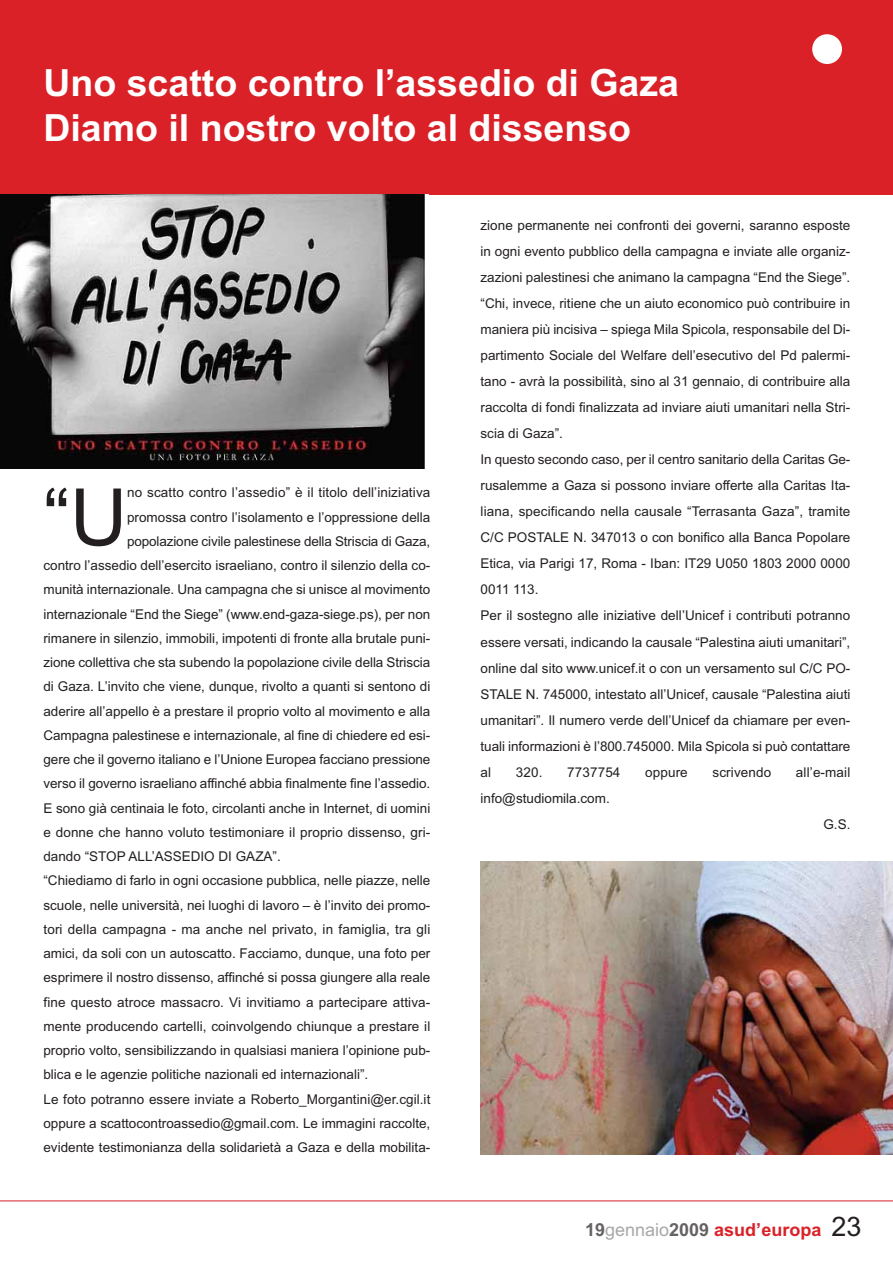
<style>
.page{position:relative;width:893px;height:1263px;background:#fff}
.page>*{position:absolute;margin:0;border:0;box-sizing:border-box;transform-origin:0 0}
.t1{font:79.35px "Arial";color:#231f20}
.t2{font:700 37.5px/45px "Arial";color:#fff}
.t3{font:700 18px "Arial";color:#da2128}
.t4{font:13.5px/26.1px "Arial";color:#231f20}
.s1{color:#656262}
.s2{font-weight:400;color:#a9a7a6}
.s3{font-weight:400;font-size:27px;color:#231f20}
</style>
<div class="page">
<div style="left:0;top:0;width:892px;height:194px;background:#da2128"></div>
<hr style="left:0;top:1201px;width:892px;height:1px;background:#da2128">
<div style="left:812px;top:34px;width:30px;height:30px;background:#fff;border-radius:50%"></div>
<img style="left:0;top:194px;width:425px;height:274px">
<img style="left:480px;top:862px;width:412px;height:293px">
<h2 class="t2" style="left:43px;top:64px;width:637px">Uno scatto contro l’assedio di Gaza<br>Diamo il nostro volto al dissenso</h2>
<h1 class="t1" style="left:43px;top:489px;width:85px">“U</h1>
<p class="t4" style="left:127px;top:481px;width:305px">no scatto contro l’assedio” è il titolo dell’iniziativa</p>
<p class="t4" style="left:127px;top:505px;width:305px">promossa contro l’isolamento e l’oppressione della</p>
<p class="t4" style="left:127px;top:529px;width:305px">popolazione civile palestinese della Striscia di Gaza,</p>
<p class="t4" style="left:43px;top:554px;width:388px">contro l’assedio dell’esercito israeliano, contro il silenzio della co-</p>
<p class="t4" style="left:43px;top:578px;width:388px">munità internazionale. Una campagna che si unisce al movimento</p>
<p class="t4" style="left:43px;top:602px;width:388px">internazionale “End the Siege” (www.end-gaza-siege.ps), per non</p>
<p class="t4" style="left:43px;top:626px;width:388px">rimanere in silenzio, immobili, impotenti di fronte alla brutale puni-</p>
<p class="t4" style="left:43px;top:651px;width:388px">zione collettiva che sta subendo la popolazione civile della Striscia</p>
<p class="t4" style="left:43px;top:675px;width:388px">di Gaza. L’invito che viene, dunque, rivolto a quanti si sentono di</p>
<p class="t4" style="left:43px;top:699px;width:388px">aderire all’appello è a prestare il proprio volto al movimento e alla</p>
<p class="t4" style="left:43px;top:723px;width:388px">Campagna palestinese e internazionale, al fine di chiedere ed esi-</p>
<p class="t4" style="left:43px;top:748px;width:388px">gere che il governo italiano e l’Unione Europea facciano pressione</p>
<p class="t4" style="left:43px;top:772px;width:388px">verso il governo israeliano affinché abbia finalmente fine l’assedio.</p>
<p class="t4" style="left:43px;top:796px;width:388px">E sono già centinaia le foto, circolanti anche in Internet, di uomini</p>
<p class="t4" style="left:43px;top:820px;width:388px">e donne che hanno voluto testimoniare il proprio dissenso, gri-</p>
<p class="t4" style="left:43px;top:845px;width:239px">dando “STOP ALL’ASSEDIO DI GAZA”.</p>
<p class="t4" style="left:43px;top:869px;width:388px">“Chiediamo di farlo in ogni occasione pubblica, nelle piazze, nelle</p>
<p class="t4" style="left:43px;top:893px;width:388px">scuole, nelle università, nei luoghi di lavoro – è l’invito dei promo-</p>
<p class="t4" style="left:43px;top:917px;width:388px">tori della campagna - ma anche nel privato, in famiglia, tra gli</p>
<p class="t4" style="left:43px;top:942px;width:388px">amici, da soli con un autoscatto. Facciamo, dunque, una foto per</p>
<p class="t4" style="left:43px;top:966px;width:388px">esprimere il nostro dissenso, affinché si possa giungere alla reale</p>
<p class="t4" style="left:43px;top:990px;width:388px">fine questo atroce massacro. Vi invitiamo a partecipare attiva-</p>
<p class="t4" style="left:43px;top:1014px;width:388px">mente producendo cartelli, coinvolgendo chiunque a prestare il</p>
<p class="t4" style="left:43px;top:1039px;width:388px">proprio volto, sensibilizzando in qualsiasi maniera l’opinione pub-</p>
<p class="t4" style="left:43px;top:1063px;width:326px">blica e le agenzie politiche nazionali ed internazionali”.</p>
<p class="t4" style="left:43px;top:1087px;width:388px">Le foto potranno essere inviate a Roberto_Morgantini@er.cgil.it</p>
<p class="t4" style="left:43px;top:1111px;width:388px">oppure a scattocontroassedio@gmail.com. Le immagini raccolte,</p>
<p class="t4" style="left:43px;top:1136px;width:388px">evidente testimonianza della solidarietà a Gaza e della mobilita-</p>
<p class="t4" style="left:480px;top:213px;width:371px">zione permanente nei confronti dei governi, saranno esposte in ogni evento pubblico della campagna e inviate alle organiz&shy;zazioni palestinesi che animano la campagna “End the Siege”. “Chi, invece, ritiene che un aiuto economico può contribuire in maniera più incisiva – spiega Mila Spicola, responsabile del Di&shy;partimento Sociale del Welfare dell’esecutivo del Pd palermi&shy;tano - avrà la possibilità, sino al 31 gennaio, di contribuire alla raccolta di fondi finalizzata ad inviare aiuti umanitari nella Stri&shy;scia di Gaza”.<br>In questo secondo caso, per il centro sanitario della Caritas Ge&shy;rusalemme a Gaza si possono inviare offerte alla Caritas Ita&shy;liana, specificando nella causale “Terrasanta Gaza”, tramite C/C POSTALE N. 347013 o con bonifico alla Banca Popolare Etica, via Parigi 17, Roma - Iban: IT29 U050 1803 2000 0000<br>0011 113.<br>Per il sostegno alle iniziative dell’Unicef i contributi potranno essere versati, indicando la causale “Palestina aiuti umanitari”, online dal sito www.unicef.it o con un versamento sul C/C PO-STALE N. 745000, intestato all’Unicef, causale “Palestina aiuti umanitari”. Il numero verde dell’Unicef da chiamare per even&shy;tuali informazioni è l’800.745000. Mila Spicola si può contattare al</p>
<p class="t4" style="left:516px;top:760px;width:28px">320.</p>
<p class="t4" style="left:567px;top:760px;width:55px">7737754</p>
<p class="t4" style="left:645px;top:760px;width:44px">oppure</p>
<p class="t4" style="left:712px;top:760px;width:60px">scrivendo</p>
<p class="t4" style="left:796px;top:760px;width:56px">all’e-mail</p>
<p class="t4" style="left:480px;top:786px;width:131px">info@studiomila.com.</p>
<p class="t4" style="left:823px;top:813px;width:29px">G.S.</p>
<h3 class="t3" style="left:585px;top:1223px;width:278px"><span class="s1">19</span><span class="s2">gennaio</span><span class="s1">2009</span> asud’europa <span class="s3">23</span></h3>
</div>
